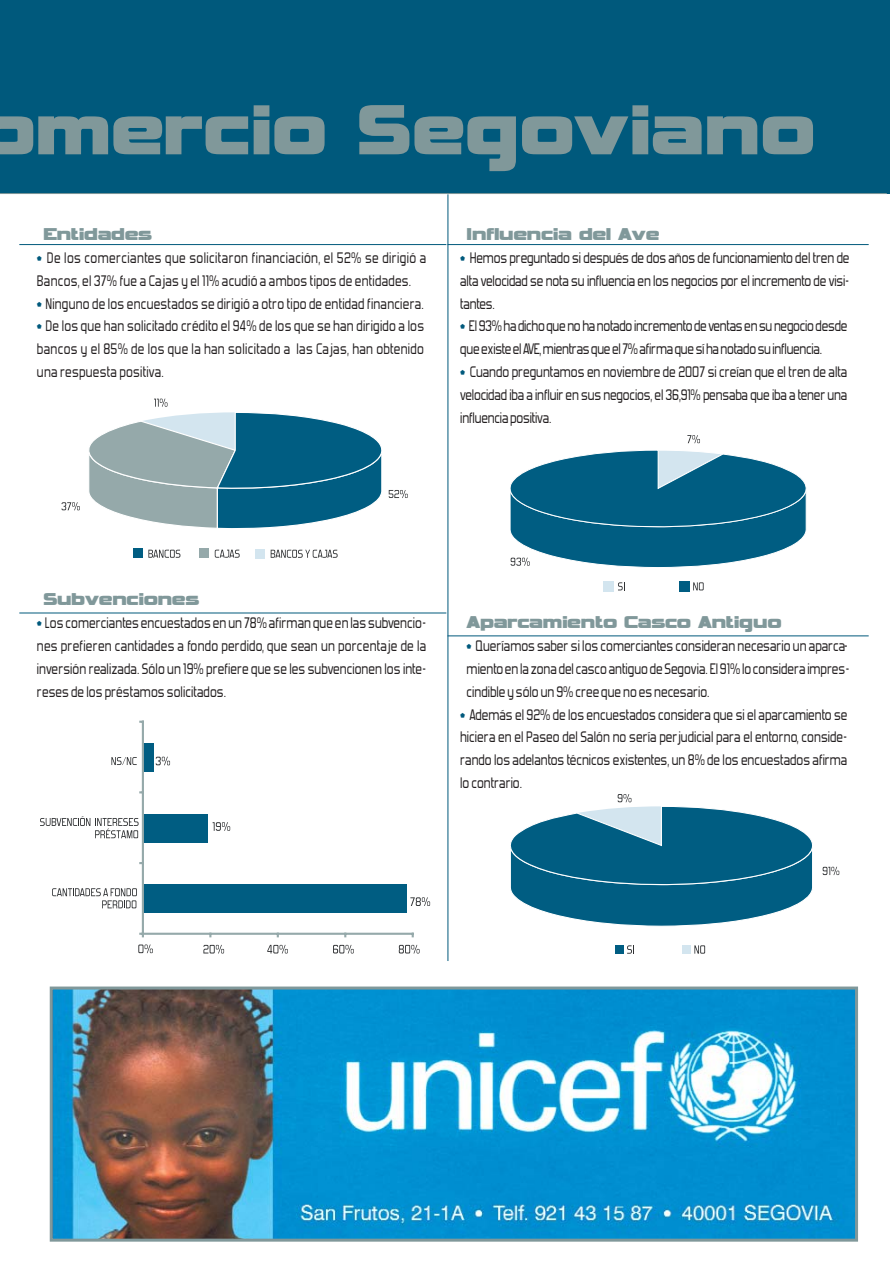
<style>
.page{position:relative;width:893px;height:1263px;background:#fff}
.page>*{position:absolute;margin:0;border:0;box-sizing:border-box;transform-origin:0 0}
.t1{font:99px "Vipnagorgialla";letter-spacing:.015em;color:#80989a;scale:.84 1}
.t2{font:24px "Vipnagorgialla";color:#80989a;scale:.9 1}
.t3{font:18px/22.8px "Forgotten Futurist";color:#231f20;text-align:justify;scale:.9 1}
.t4{font:18px/22.8px "Forgotten Futurist";letter-spacing:.025em;color:#231f20;scale:.9 1}
.s1{font-size:12px;color:#00597c}
</style>
<div class="page">
<div style="left:0;top:0;width:889px;height:194px;background:#00597c"></div>
<img style="left:54px;top:991px;width:800px;height:247px">
<div style="left:50px;top:987px;width:808px;height:255px;border:3px solid #80989a"></div>
<hr style="left:447px;top:194px;width:1px;height:767px;background:#00597c">
<hr style="left:447px;top:244px;width:421px;height:1px;background:#00597c">
<hr style="left:447px;top:635px;width:421px;height:1px;background:#00597c">
<hr style="left:0;top:193px;width:886px;height:1px;background:#80989a">
<hr style="left:19px;top:244px;width:427px;height:1px;background:#00597c">
<hr style="left:19px;top:613px;width:427px;height:1px;background:#00597c">
<div style="left:133px;top:549px;width:9px;height:9px;background:#005d82"></div>
<svg style="left:148px;top:550px;width:32px;height:8px"></svg>
<div style="left:200px;top:549px;width:9px;height:9px;background:#95a9aa"></div>
<svg style="left:215px;top:550px;width:25px;height:8px"></svg>
<div style="left:255px;top:549px;width:10px;height:9px;background:#d3e5ef"></div>
<svg style="left:271px;top:550px;width:66px;height:8px"></svg>
<svg style="left:61px;top:399px;width:347px;height:130px"></svg>
<div style="left:143px;top:885px;width:263px;height:28px;background:#005d82"></div>
<div style="left:143px;top:814px;width:64px;height:28px;background:#005d82"></div>
<div style="left:143px;top:743px;width:10px;height:29px;background:#005d82"></div>
<hr style="left:143px;top:933px;width:270px;height:2px;background:#95a9aa">
<hr style="left:142px;top:722px;width:2px;height:212px;background:#95a9aa">
<svg style="left:138px;top:945px;width:15px;height:8px"></svg>
<svg style="left:203px;top:945px;width:21px;height:9px"></svg>
<svg style="left:267px;top:945px;width:21px;height:9px"></svg>
<svg style="left:333px;top:945px;width:21px;height:9px"></svg>
<svg style="left:399px;top:945px;width:20px;height:9px"></svg>
<svg style="left:52px;top:888px;width:85px;height:20px"></svg>
<svg style="left:40px;top:816px;width:99px;height:22px"></svg>
<svg style="left:111px;top:757px;width:26px;height:8px"></svg>
<svg style="left:156px;top:757px;width:14px;height:8px"></svg>
<svg style="left:212px;top:822px;width:18px;height:9px"></svg>
<svg style="left:410px;top:897px;width:20px;height:9px"></svg>
<svg style="left:618px;top:582px;width:5px;height:8px"></svg>
<svg style="left:693px;top:582px;width:10px;height:8px"></svg>
<div style="left:603px;top:581px;width:11px;height:11px;background:#d3e5ef"></div>
<div style="left:679px;top:581px;width:10px;height:11px;background:#005d82"></div>
<svg style="left:510px;top:435px;width:297px;height:133px"></svg>
<svg style="left:510px;top:794px;width:329px;height:133px"></svg>
<div style="left:615px;top:945px;width:9px;height:9px;background:#005d82"></div>
<svg style="left:627px;top:945px;width:7px;height:9px"></svg>
<div style="left:682px;top:945px;width:9px;height:9px;background:#d3e5ef"></div>
<svg style="left:694px;top:945px;width:11px;height:9px"></svg>
<h1 class="t1" style="left:-19px;top:62px;width:993px">omercio Segoviano</h1>
<h2 class="t2" style="left:43px;top:218px;width:122px">Entidades</h2>
<p class="t4" style="left:37px;top:245px;width:434px"><span class="s1">•</span> De los comerciantes que solicitaron financiación, el 52% se dirigió a<br>Bancos, el 37% fue a Cajas y el 11% acudió a ambos tipos de entidades.</p>
<p class="t3" style="left:37px;top:291px;width:431px"><span class="s1">•</span> Ninguno de los encuestados se dirigió a otro tipo de entidad financiera.</p>
<p class="t3" style="left:37px;top:314px;width:431px"><span class="s1">•</span> De los que han solicitado crédito el 94% de los que se han dirigido a los bancos y el 85% de los que la han solicitado a las Cajas, han obtenido una respuesta positiva.</p>
<h2 class="t2" style="left:466px;top:218px;width:215px">Influencia del Ave</h2>
<p class="t3" style="left:460px;top:245px;width:434px"><span class="s1">•</span> Hemos preguntado si después de dos años de funcionamiento del tren de alta velocidad se nota su influencia en los negocios por el incremento de visi&shy;tantes.</p>
<p class="t3" style="left:460px;top:314px;width:431px"><span class="s1">•</span> El 93% ha dicho que no ha notado incremento de ventas en su negocio desde que existe el AVE, mientras que el 7% afirma que sí ha notado su influencia.</p>
<p class="t3" style="left:460px;top:359px;width:431px"><span class="s1">•</span> Cuando preguntamos en noviembre de 2007 si creían que el tren de alta velocidad iba a influir en sus negocios, el 36,91% pensaba que iba a tener una influencia positiva.</p>
<h2 class="t2" style="left:43px;top:583px;width:174px">Subvenciones</h2>
<p class="t3" style="left:37px;top:611px;width:434px"><span class="s1">•</span> Los comerciantes encuestados en un 78% afirman que en las subvencio&shy;nes prefieren cantidades a fondo perdido, que sean un porcentaje de la inversión realizada. Sólo un 19% prefiere que se les subvencionen los inte&shy;reses de los préstamos solicitados.</p>
<h2 class="t2" style="left:466px;top:606px;width:351px">Aparcamiento Casco Antiguo</h2>
<p class="t3" style="left:466px;top:633px;width:427px"><span class="s1">•</span> Queríamos saber si los comerciantes consideran necesario un aparca&shy;miento en la zona del casco antiguo de Segovia. El 91% lo considera impres&shy;cindible y sólo un 9% cree que no es necesario.</p>
<p class="t3" style="left:460px;top:702px;width:431px"><span class="s1">•</span> Además el 92% de los encuestados considera que si el aparcamiento se hiciera en el Paseo del Salón no sería perjudicial para el entorno, conside&shy;rando los adelantos técnicos existentes, un 8% de los encuestados afirma lo contrario.</p>
</div>
